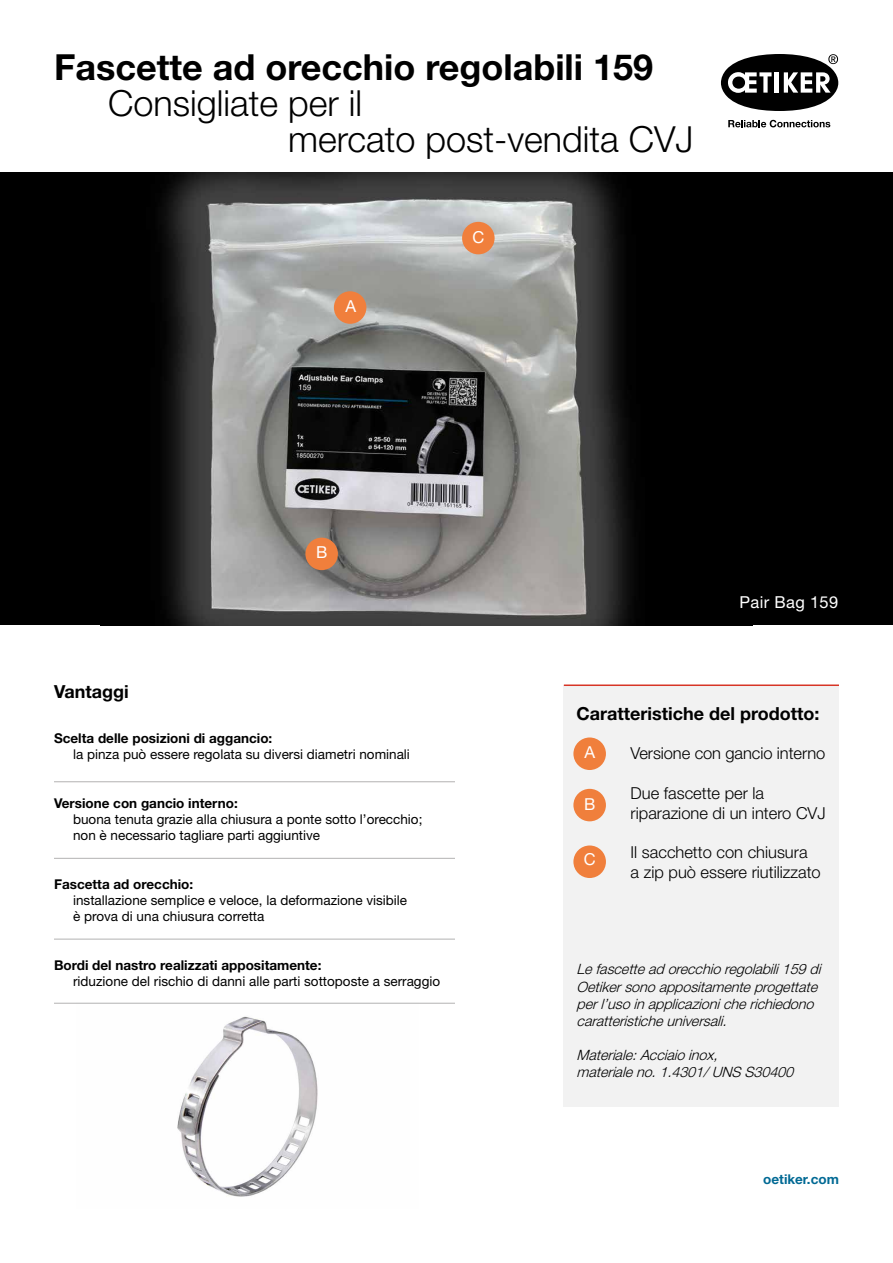
<style>
.page{position:relative;width:893px;height:1263px;background:#fff}
.page>*{position:absolute;margin:0;border:0;box-sizing:border-box;transform-origin:0 0}
.t1{font:300 36px/36px "Helvetica Neue LT Pro";color:#000}
.t2{font:700 36px "Helvetica Neue LT Pro";color:#000}
.t3{font:700 18px "Helvetica Neue LT Pro";color:#000}
.t4{font:300 16.5px/19.8px "Helvetica Neue LT Pro";color:#000}
.t5{font:16.5px "Helvetica Neue LT Pro";letter-spacing:.02em;color:#fff}
.t6{font:italic 300 14.25px/17.1px "Helvetica Neue LT Pro";color:#000}
.t7{font:13.5px/16.2px "Helvetica Neue LT Pro";color:#000}
.t8{font:700 13.5px "Helvetica Neue LT Pro";color:#000}
.t9{font:700 13.5px "Helvetica Neue LT Pro";color:#006994}
</style>
<div class="page">
<div style="left:0;top:172px;width:892px;height:453px;background:#000"></div>
<img style="left:162px;top:172px;width:470px;height:453px">
<svg style="left:721px;top:54px;width:117px;height:57px"></svg>
<svg style="left:728px;top:120px;width:102px;height:7px"></svg>
<hr style="left:54px;top:781px;width:401px;height:1px;background:#b3b2b2">
<hr style="left:54px;top:858px;width:401px;height:1px;background:#b3b2b2">
<hr style="left:54px;top:939px;width:401px;height:1px;background:#b3b2b2">
<div style="left:334px;top:291px;width:32px;height:33px;background:#f07f3c;border-radius:50%"></div>
<div style="left:462px;top:222px;width:33px;height:32px;background:#f07f3c;border-radius:50%"></div>
<div style="left:305px;top:538px;width:33px;height:32px;background:#f07f3c;border-radius:50%"></div>
<div style="left:564px;top:685px;width:275px;height:421px;background:#f2f2f2"></div>
<hr style="left:564px;top:684px;width:275px;height:2px;background:#d73526">
<div style="left:573px;top:737px;width:33px;height:33px;background:#f07f3c;border-radius:50%"></div>
<div style="left:573px;top:789px;width:33px;height:32px;background:#f07f3c;border-radius:50%"></div>
<div style="left:573px;top:845px;width:33px;height:33px;background:#f07f3c;border-radius:50%"></div>
<img style="left:177px;top:1016px;width:141px;height:181px">
<hr style="left:54px;top:1003px;width:401px;height:1px;background:#b3b2b2">
<h1 class="t2" style="left:54px;top:45px;width:601px">Fascette ad orecchio regolabili 159</h1>
<h1 class="t1" style="left:288px;top:84px;width:407px;text-indent:-180px">Consigliate per il<br>mercato post-vendita CVJ</h1>
<p class="t5" style="left:346px;top:296px;width:12px">A</p>
<p class="t5" style="left:472px;top:227px;width:13px">C</p>
<p class="t5" style="left:316px;top:542px;width:13px">B</p>
<h2 class="t3" style="left:54px;top:681px;width:76px">Vantaggi</h2>
<p class="t8" style="left:54px;top:730px;width:220px">Scelta delle posizioni di aggancio:</p>
<p class="t7" style="left:73px;top:746px;width:338px">la pinza può essere regolata su diversi diametri nominali</p>
<p class="t8" style="left:54px;top:795px;width:185px">Versione con gancio interno:</p>
<p class="t7" style="left:73px;top:811px;width:351px">buona tenuta grazie alla chiusura a ponte sotto l’orecchio; non è necessario tagliare parti aggiuntive</p>
<p class="t8" style="left:54px;top:876px;width:141px">Fascetta ad orecchio:</p>
<p class="t7" style="left:73px;top:892px;width:335px">installazione semplice e veloce, la deformazione visibile è prova di una chiusura corretta</p>
<p class="t8" style="left:54px;top:957px;width:269px">Bordi del nastro realizzati appositamente:</p>
<p class="t7" style="left:73px;top:973px;width:369px">riduzione del rischio di danni alle parti sottoposte a serraggio</p>
<p class="t5" style="left:740px;top:591px;width:100px">Pair Bag 159</p>
<h2 class="t3" style="left:577px;top:702px;width:244px">Caratteristiche del prodotto:</h2>
<p class="t4" style="left:631px;top:743px;width:196px">Versione con gancio interno</p>
<p class="t4" style="left:631px;top:783px;width:197px">Due fascette per la riparazione di un intero CVJ</p>
<p class="t4" style="left:631px;top:842px;width:192px">Il sacchetto con chiusura<br>a zip può essere riutilizzato</p>
<p class="t5" style="left:584px;top:742px;width:12px">A</p>
<p class="t5" style="left:584px;top:794px;width:13px">B</p>
<p class="t5" style="left:584px;top:849px;width:13px">C</p>
<p class="t6" style="left:577px;top:960px;width:250px">Lefascetteadorecchioregolabili159di Oetikersonoappositamenteprogettate perl’usoinapplicazionicherichiedono caratteristicheuniversali.</p>
<p class="t6" style="left:577px;top:1046px;width:223px">Materiale:Acciaioinox, materialeno.1.4301/UNS S30400</p>
<p class="t9" style="left:763px;top:1170px;width:77px">oetiker.com</p>
</div>
